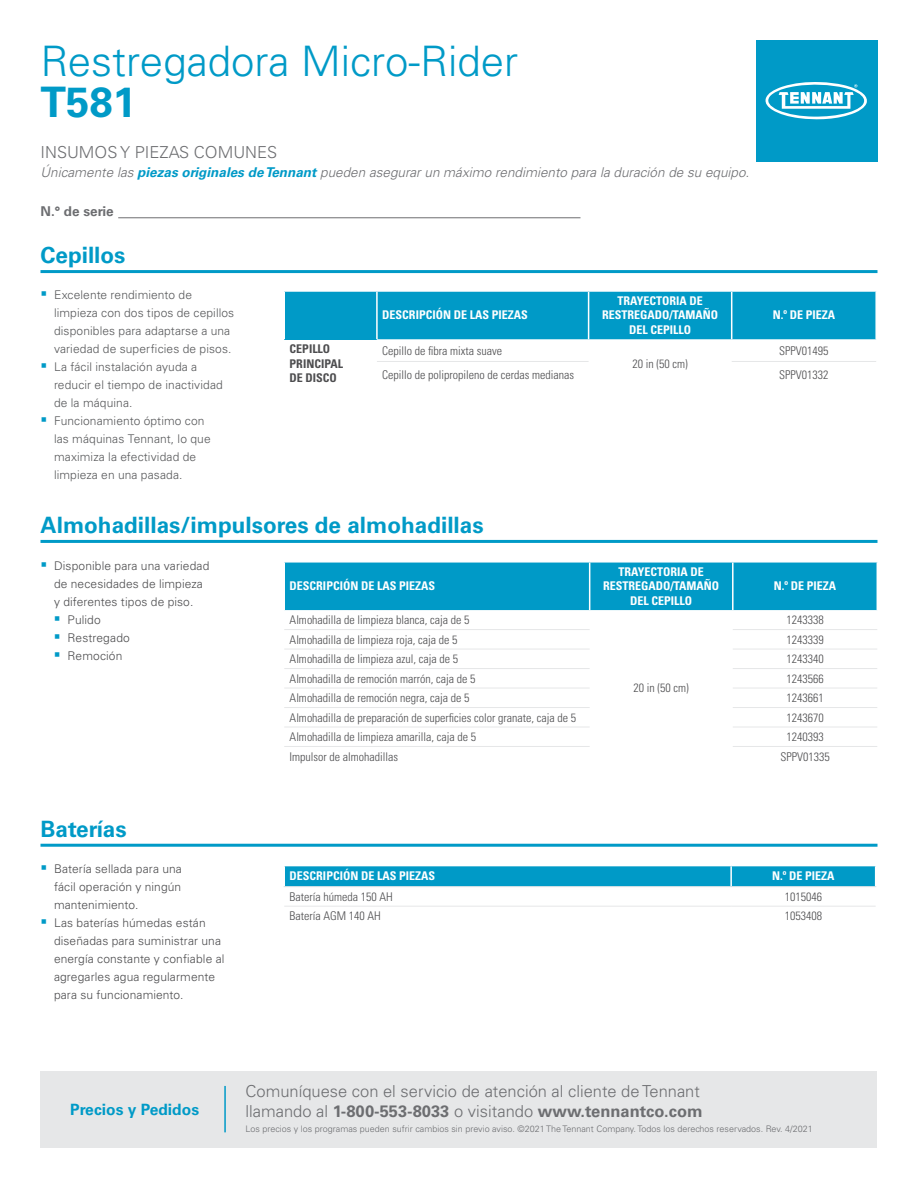
<style>
.page{position:relative;width:918px;height:1188px;background:#fff}
.page>*{position:absolute;margin:0;border:0;box-sizing:border-box;transform-origin:0 0}
.t1{font:300 42px "Univers LT Std";color:#009ac7}
.t2{font:700 42px "Univers LT Std";color:#009ac7}
.t3{font:700 22.5px "Univers LT Std";color:#009ac7}
.t4{font:300 16.5px/19.8px "Univers LT Std";color:#6d6e71}
.t5{font:700 15.6px "Univers LT Std";color:#009ac7}
.t6{font:italic 300 13.5px "Univers LT Std";color:#6d6e71}
.t7{font:700 13.5px "Univers LT Std";color:#6d6e71}
.t8{font:300 condensed 12px "Univers LT Std";color:#4d4d4f}
.t9{font:300 12px/18px "Univers LT Std";letter-spacing:.01em;color:#4d4d4f}
.t10{font:300 12px/18px "Univers LT Std";letter-spacing:.01em;color:#58595b}
.t11{font:700 condensed 12px/14.4px "Univers LT Std";color:#fff;text-align:center}
.t12{font:700 condensed 12px/14.4px "Univers LT Std";color:#4d4d4f}
.t13{font:300 9px "Univers LT Std";color:#6d6e71}
.s1{font-weight:700;color:#009ac7}
.s2{font-weight:700}
</style>
<div class="page">
<div style="left:284px;top:291px;width:93px;height:48px;background:#009ac7"></div>
<div style="left:378px;top:292px;width:497px;height:47px;background:#009ac7"></div>
<hr style="left:588px;top:292px;width:1px;height:47px;background:#fff">
<hr style="left:731px;top:292px;width:1px;height:47px;background:#fff">
<hr style="left:284px;top:292px;width:1px;height:47px;background:#fff">
<hr style="left:284px;top:290px;width:93px;height:2px;background:#fff">
<hr style="left:376px;top:292px;width:2px;height:47px;background:#fff">
<hr style="left:377px;top:361px;width:212px;height:1px;background:#e6e7e8">
<hr style="left:732px;top:361px;width:144px;height:1px;background:#e6e7e8">
<hr style="left:118px;top:217px;width:462px;height:1px;background:#6d6e71">
<div style="left:756px;top:40px;width:122px;height:122px;background:#009ac7"></div>
<svg style="left:765px;top:82px;width:102px;height:38px"></svg>
<div style="left:40px;top:1071px;width:838px;height:77px;background:#e6e7e8"></div>
<hr style="left:40px;top:270px;width:838px;height:3px;background:#009ac7">
<hr style="left:224px;top:1086px;width:2px;height:46px;background:#009ac7">
<div style="left:285px;top:563px;width:592px;height:47px;background:#009ac7"></div>
<hr style="left:589px;top:563px;width:1px;height:47px;background:#fff">
<hr style="left:732px;top:563px;width:2px;height:47px;background:#fff">
<hr style="left:284px;top:629px;width:306px;height:1px;background:#e6e7e8">
<hr style="left:733px;top:629px;width:144px;height:1px;background:#e6e7e8">
<hr style="left:284px;top:649px;width:306px;height:1px;background:#e6e7e8">
<hr style="left:733px;top:649px;width:144px;height:1px;background:#e6e7e8">
<hr style="left:284px;top:668px;width:306px;height:1px;background:#e6e7e8">
<hr style="left:733px;top:668px;width:144px;height:1px;background:#e6e7e8">
<hr style="left:284px;top:688px;width:306px;height:1px;background:#e6e7e8">
<hr style="left:733px;top:688px;width:144px;height:1px;background:#e6e7e8">
<hr style="left:284px;top:707px;width:306px;height:1px;background:#e6e7e8">
<hr style="left:733px;top:707px;width:144px;height:1px;background:#e6e7e8">
<hr style="left:284px;top:727px;width:306px;height:1px;background:#e6e7e8">
<hr style="left:733px;top:727px;width:144px;height:1px;background:#e6e7e8">
<hr style="left:284px;top:746px;width:306px;height:1px;background:#e6e7e8">
<hr style="left:733px;top:746px;width:144px;height:1px;background:#e6e7e8">
<hr style="left:40px;top:540px;width:838px;height:3px;background:#009ac7">
<div style="left:284px;top:866px;width:592px;height:20px;background:#009ac7"></div>
<hr style="left:284px;top:886px;width:447px;height:1px;background:#e6e7e8">
<hr style="left:731px;top:886px;width:145px;height:1px;background:#e6e7e8">
<hr style="left:284px;top:906px;width:447px;height:1px;background:#e6e7e8">
<hr style="left:731px;top:906px;width:145px;height:1px;background:#e6e7e8">
<hr style="left:40px;top:844px;width:838px;height:3px;background:#009ac7">
<h1 class="t1" style="left:40px;top:36px;width:479px">Restregadora Micro-Rider</h1>
<h1 class="t2" style="left:40px;top:77px;width:97px">T581</h1>
<h3 class="t4" style="left:40px;top:142px;width:238px">INSUMOS Y PIEZAS COMUNES</h3>
<p class="t6" style="left:40px;top:165px;width:710px">Únicamente las <span class="s1">piezas originales de Tennant</span> pueden asegurar un máximo rendimiento para la duración de su equipo.</p>
<p class="t7" style="left:40px;top:203px;width:75px">N.° de serie</p>
<h2 class="t3" style="left:40px;top:242px;width:87px">Cepillos</h2>
<p class="t10" style="left:54px;top:286px;width:182px">Excelente rendimiento de limpieza con dos tipos de cepillos disponibles para adaptarse a una variedad de superficies de pisos.<br>La fácil instalación ayuda a reducir el tiempo de inactividad de la máquina.<br>Funcionamiento óptimo con<br>las máquinas Tennant, lo que maximiza la efectividad de limpieza en una pasada.</p>
<p class="t11" style="left:382px;top:308px;width:147px">DESCRIPCIÓN DE LAS PIEZAS</p>
<p class="t11" style="left:602px;top:294px;width:117px">TRAYECTORIA DE<br>RESTREGADO/TAMAÑO<br>DEL CEPILLO</p>
<p class="t11" style="left:773px;top:308px;width:64px">N.º DE PIEZA</p>
<p class="t12" style="left:290px;top:342px;width:55px">CEPILLO<br>PRINCIPAL<br>DE DISCO</p>
<p class="t8" style="left:382px;top:343px;width:121px">Cepillo de fibra mixta suave</p>
<p class="t8" style="left:779px;top:343px;width:51px">SPPV01495</p>
<p class="t8" style="left:633px;top:356px;width:57px">20 in (50 cm)</p>
<p class="t8" style="left:382px;top:367px;width:193px">Cepillo de polipropileno de cerdas medianas</p>
<p class="t8" style="left:779px;top:367px;width:51px">SPPV01332</p>
<h2 class="t3" style="left:40px;top:512px;width:445px">Almohadillas/impulsores de almohadillas</h2>
<p class="t9" style="left:54px;top:556px;width:157px">Disponible para una variedad</p>
<p class="t9" style="left:54px;top:574px;width:150px">de necesidades de limpieza</p>
<p class="t9" style="left:54px;top:592px;width:141px">y diferentes tipos de piso.</p>
<p class="t9" style="left:68px;top:610px;width:35px">Pulido</p>
<p class="t9" style="left:68px;top:628px;width:64px">Restregado</p>
<p class="t9" style="left:68px;top:646px;width:56px">Remoción</p>
<h2 class="t3" style="left:40px;top:816px;width:88px">Baterías</h2>
<p class="t9" style="left:54px;top:859px;width:172px">Batería sellada para una<br>fácil operación y ningún mantenimiento.<br>Las baterías húmedas están diseñadas para suministrar una energía constante y confiable al agregarles agua regularmente para su funcionamiento.</p>
<p class="t11" style="left:290px;top:579px;width:147px">DESCRIPCIÓN DE LAS PIEZAS</p>
<p class="t11" style="left:603px;top:564px;width:117px">TRAYECTORIA DE<br>RESTREGADO/TAMAÑO<br>DEL CEPILLO</p>
<p class="t8" style="left:290px;top:613px;width:181px">Almohadilla de limpieza blanca, caja de 5</p>
<p class="t11" style="left:774px;top:579px;width:64px">N.º DE PIEZA</p>
<p class="t8" style="left:786px;top:613px;width:39px">1243338</p>
<p class="t8" style="left:290px;top:632px;width:169px">Almohadilla de limpieza roja, caja de 5</p>
<p class="t8" style="left:786px;top:632px;width:39px">1243339</p>
<p class="t8" style="left:290px;top:652px;width:170px">Almohadilla de limpieza azul, caja de 5</p>
<p class="t8" style="left:786px;top:652px;width:39px">1243340</p>
<p class="t8" style="left:290px;top:671px;width:187px">Almohadilla de remoción marrón, caja de 5</p>
<p class="t8" style="left:786px;top:671px;width:39px">1243566</p>
<p class="t8" style="left:290px;top:691px;width:181px">Almohadilla de remoción negra, caja de 5</p>
<p class="t8" style="left:786px;top:691px;width:39px">1243661</p>
<p class="t8" style="left:290px;top:710px;width:288px">Almohadilla de preparación de superficies color granate, caja de 5</p>
<p class="t8" style="left:786px;top:710px;width:39px">1243670</p>
<p class="t8" style="left:290px;top:730px;width:188px">Almohadilla de limpieza amarilla, caja de 5</p>
<p class="t8" style="left:786px;top:730px;width:39px">1240393</p>
<p class="t8" style="left:290px;top:749px;width:110px">Impulsor de almohadillas</p>
<p class="t8" style="left:780px;top:749px;width:51px">SPPV01335</p>
<p class="t8" style="left:634px;top:681px;width:57px">20 in (50 cm)</p>
<p class="t11" style="left:290px;top:869px;width:147px">DESCRIPCIÓN DE LAS PIEZAS</p>
<p class="t11" style="left:772px;top:869px;width:64px">N.º DE PIEZA</p>
<p class="t8" style="left:290px;top:889px;width:105px">Batería húmeda 150 AH</p>
<p class="t8" style="left:785px;top:889px;width:39px">1015046</p>
<p class="t8" style="left:290px;top:909px;width:93px">Batería AGM 140 AH</p>
<p class="t8" style="left:785px;top:909px;width:39px">1053408</p>
<h3 class="t5" style="left:70px;top:1100px;width:130px">Precios y Pedidos</h3>
<h3 class="t4" style="left:246px;top:1082px;width:459px">Comuníquese con el servicio de atención al cliente de Tennant llamando al <span class="s2">1-800-553-8033</span> o visitando <span class="s2">www.tennantco.com</span></h3>
<p class="t13" style="left:246px;top:1123px;width:569px">Los precios y los programas pueden sufrir cambios sin previo aviso. ©2021 The Tennant Company. Todos los derechos reservados. Rev. 4/2021</p>
</div>
